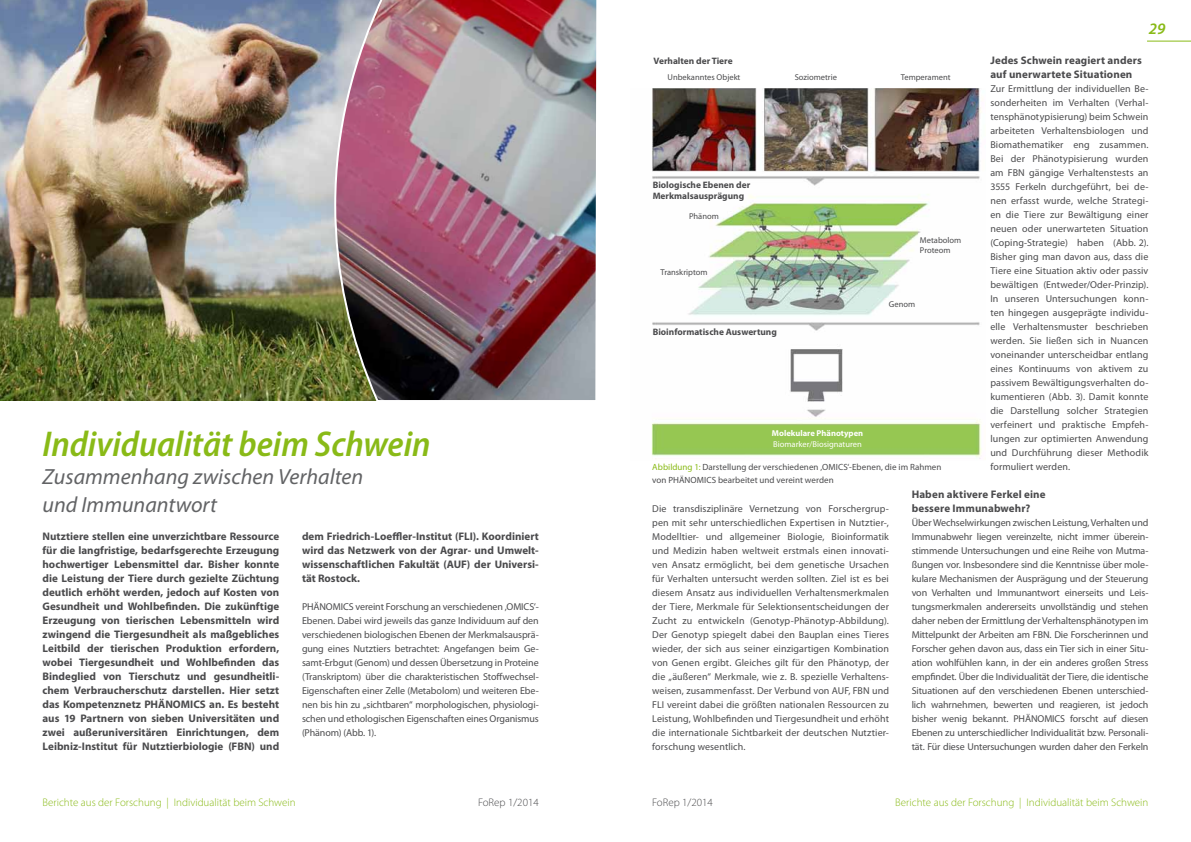
<style>
.page{position:relative;width:1191px;height:842px;background:#fff}
.page>*{position:absolute;margin:0;border:0;box-sizing:border-box;transform-origin:0 0}
.t1{font:italic 600 semi-condensed 36px "Myriad Pro";color:#89ba17}
.t2{font:italic 22px/28px "Myriad Pro";color:#626365}
.t3{font:italic 600 16px "Myriad Pro";color:#89ba17}
.t4{font:700 11px/14px "Myriad Pro";letter-spacing:.005em;color:#4b4b4d;text-align:justify}
.t5{font:300 11px "Myriad Pro";color:#89ba17}
.t6{font:300 11px "Myriad Pro";color:#4b4b4d}
.t7{font:10px/14px "Myriad Pro";color:#4b4b4d;text-align:justify}
.t8{font:700 9.3px/10.6px "Myriad Pro";color:#4b4b4d}
.t9{font:9px/13px "Myriad Pro";letter-spacing:.005em;color:#4b4b4d}
.t10{font:8.5px/10.2px "Myriad Pro";color:#4b4b4d}
.t11{font:8.5px "Myriad Pro";color:#fff}
.t12{font:700 8.5px "Myriad Pro";color:#fff}
.s1{color:#89ba17}
</style>
<div class="page">
<hr style="left:1147px;top:41px;width:44px;height:1px;background:#89ba17">
<img style="left:0;top:0;width:333px;height:400px">
<img style="left:333px;top:0;width:264px;height:401px">
<img style="left:651px;top:88px;width:331px;height:371px">
<h1 class="t1" style="left:43px;top:421px;width:389px">Individualität beim Schwein</h1>
<h2 class="t2" style="left:43px;top:462px;width:322px">Zusammenhang zwischen Verhalten und Immunantwort</h2>
<p class="t4" style="left:43px;top:529px;width:238px">Nutztiere stellen eine unverzichtbare Ressource für die langfristige, bedarfsgerechte Erzeugung hochwertiger Lebensmittel dar. Bisher konnte die Leistung der Tiere durch gezielte Züchtung deutlich erhöht werden, jedoch auf Kosten von Gesundheit und Wohlbefinden. Die zukünftige Erzeugung von tierischen Lebensmitteln wird zwingend die Tiergesundheit als maßgebliches Leitbild der tierischen Produktion erfordern, wobei Tiergesundheit und Wohlbefinden das Bindeglied von Tierschutz und gesundheitli&shy;chem Verbraucherschutz darstellen. Hier setzt das Kompetenznetz PHÄNOMICS an. Es besteht aus 19 Partnern von sieben Universitäten und zwei außeruniversitären Einrichtungen, dem Leibniz-Institut für Nutztierbiologie (FBN) und</p>
<p class="t4" style="left:302px;top:529px;width:238px">dem Friedrich-Loeffler-Institut (FLI). Koordiniert wird das Netzwerk von der Agrar- und Umwelt&shy;wissenschaftlichen Fakultät (AUF) der Universi&shy;tät Rostock.</p>
<p class="t7" style="left:302px;top:599px;width:238px">PHÄNOMICS vereint Forschung an verschiedenen ‚OMICS‘- Ebenen. Dabei wird jeweils das ganze Individuum auf den verschiedenen biologischen Ebenen der Merkmalsausprä&shy;gung eines Nutztiers betrachtet: Angefangen beim Ge&shy;samt-Erbgut (Genom) und dessen Übersetzung in Proteine (Transkriptom) über die charakteristischen Stoffwechsel-Eigenschaften einer Zelle (Metabolom) und weiteren Ebe&shy;nen bis hin zu „sichtbaren“ morphologischen, physiologi&shy;schen und ethologischen Eigenschaften eines Organismus (Phänom) (Abb. 1).</p>
<h3 class="t3" style="left:1149px;top:18px;width:18px">29</h3>
<p class="t4" style="left:990px;top:53px;width:153px">Jedes Schwein reagiert anders auf unerwartete Situationen</p>
<p class="t7" style="left:990px;top:81px;width:160px">Zur Ermittlung der individuellen Be&shy;sonderheiten im Verhalten (Verhal&shy;tensphänotypisierung) beim Schwein arbeiteten Verhaltensbiologen und Biomathematiker eng zusammen.<br>Bei der Phänotypisierung wurden am FBN gängige Verhaltenstests an 3555 Ferkeln durchgeführt, bei de&shy;nen erfasst wurde, welche Strategi&shy;en die Tiere zur Bewältigung einer neuen oder unerwarteten Situation (Coping-Strategie) haben (Abb. 2).<br>Bisher ging man davon aus, dass die Tiere eine Situation aktiv oder passiv bewältigen (Entweder/Oder-Prinzip).<br>In unseren Untersuchungen konn&shy;ten hingegen ausgeprägte individu&shy;elle Verhaltensmuster beschrieben werden. Sie ließen sich in Nuancen voneinander unterscheidbar entlang eines Kontinuums von aktivem zu passivem Bewältigungsverhalten do&shy;kumentieren (Abb. 3). Damit konnte die Darstellung solcher Strategien verfeinert und praktische Empfeh&shy;lungen zur optimierten Anwendung und Durchführung dieser Methodik formuliert werden.</p>
<p class="t4" style="left:911px;top:487px;width:135px">Haben aktivere Ferkel eine bessere Immunabwehr?</p>
<p class="t7" style="left:911px;top:515px;width:238px">Über Wechselwirkungen zwischen Leistung, Verhalten und Immunabwehr liegen vereinzelte, nicht immer überein&shy;stimmende Untersuchungen und eine Reihe von Mutma&shy;ßungen vor. Insbesondere sind die Kenntnisse über mole&shy;kulare Mechanismen der Ausprägung und der Steuerung von Verhalten und Immunantwort einerseits und Leis&shy;tungsmerkmalen andererseits unvollständig und stehen daher neben der Ermittlung der Verhaltensphänotypen im Mittelpunkt der Arbeiten am FBN. Die Forscherinnen und Forscher gehen davon aus, dass ein Tier sich in einer Situ&shy;ation wohlfühlen kann, in der ein anderes großen Stress empfindet. Über die Individualität der Tiere, die identische Situationen auf den verschiedenen Ebenen unterschied&shy;lich wahrnehmen, bewerten und reagieren, ist jedoch bisher wenig bekannt. PHÄNOMICS forscht auf diesen Ebenen zu unterschiedlicher Individualität bzw. Personali&shy;tät. Für diese Untersuchungen wurden daher den Ferkeln</p>
<p class="t8" style="left:653px;top:56px;width:81px">Verhalten der Tiere</p>
<p class="t10" style="left:667px;top:71px;width:74px">Unbekanntes Objekt</p>
<p class="t10" style="left:794px;top:71px;width:44px">Soziometrie</p>
<p class="t10" style="left:901px;top:71px;width:51px">Temperament</p>
<p class="t8" style="left:652px;top:180px;width:99px">Biologische Ebenen der<br>Merkmalsausprägung</p>
<p class="t10" style="left:689px;top:211px;width:31px">Phänom</p>
<p class="t10" style="left:920px;top:235px;width:43px">Metabolom<br>Proteom</p>
<p class="t10" style="left:660px;top:267px;width:49px">Transkriptom</p>
<p class="t10" style="left:889px;top:299px;width:28px">Genom</p>
<p class="t8" style="left:652px;top:326px;width:126px">Bioinformatische Auswertung</p>
<p class="t12" style="left:772px;top:428px;width:93px">Molekulare Phänotypen</p>
<p class="t11" style="left:773px;top:439px;width:90px">Biomarker/Biosignaturen</p>
<p class="t9" style="left:652px;top:460px;width:291px"><span class="s1">Abbildung 1:</span> Darstellung der verschiedenen ‚OMICS‘-Ebenen, die im Rahmen von PHÄNOMICS bearbeitet und vereint werden</p>
<p class="t7" style="left:652px;top:501px;width:238px">Die transdisziplinäre Vernetzung von Forschergrup&shy;pen mit sehr unterschiedlichen Expertisen in Nutztier-, Modelltier- und allgemeiner Biologie, Bioinformatik und Medizin haben weltweit erstmals einen innovati&shy;ven Ansatz ermöglicht, bei dem genetische Ursachen für Verhalten untersucht werden sollten. Ziel ist es bei diesem Ansatz aus individuellen Verhaltensmerkmalen der Tiere, Merkmale für Selektionsentscheidungen der Zucht zu entwickeln (Genotyp-Phänotyp-Abbildung).<br>Der Genotyp spiegelt dabei den Bauplan eines Tieres wieder, der sich aus seiner einzigartigen Kombination von Genen ergibt. Gleiches gilt für den Phänotyp, der die „äußeren“ Merkmale, wie z. B. spezielle Verhaltens&shy;weisen, zusammenfasst. Der Verbund von AUF, FBN und FLI vereint dabei die größten nationalen Ressourcen zu Leistung, Wohlbefinden und Tiergesundheit und erhöht die internationale Sichtbarkeit der deutschen Nutztier&shy;forschung wesentlich.</p>
<p class="t5" style="left:43px;top:796px;width:255px">Berichte aus der Forschung | Individualität beim Schwein</p>
<p class="t6" style="left:478px;top:796px;width:62px">FoRep 1/2014</p>
<p class="t6" style="left:652px;top:796px;width:62px">FoRep 1/2014</p>
<p class="t5" style="left:895px;top:796px;width:255px">Berichte aus der Forschung | Individualität beim Schwein</p>
</div>
